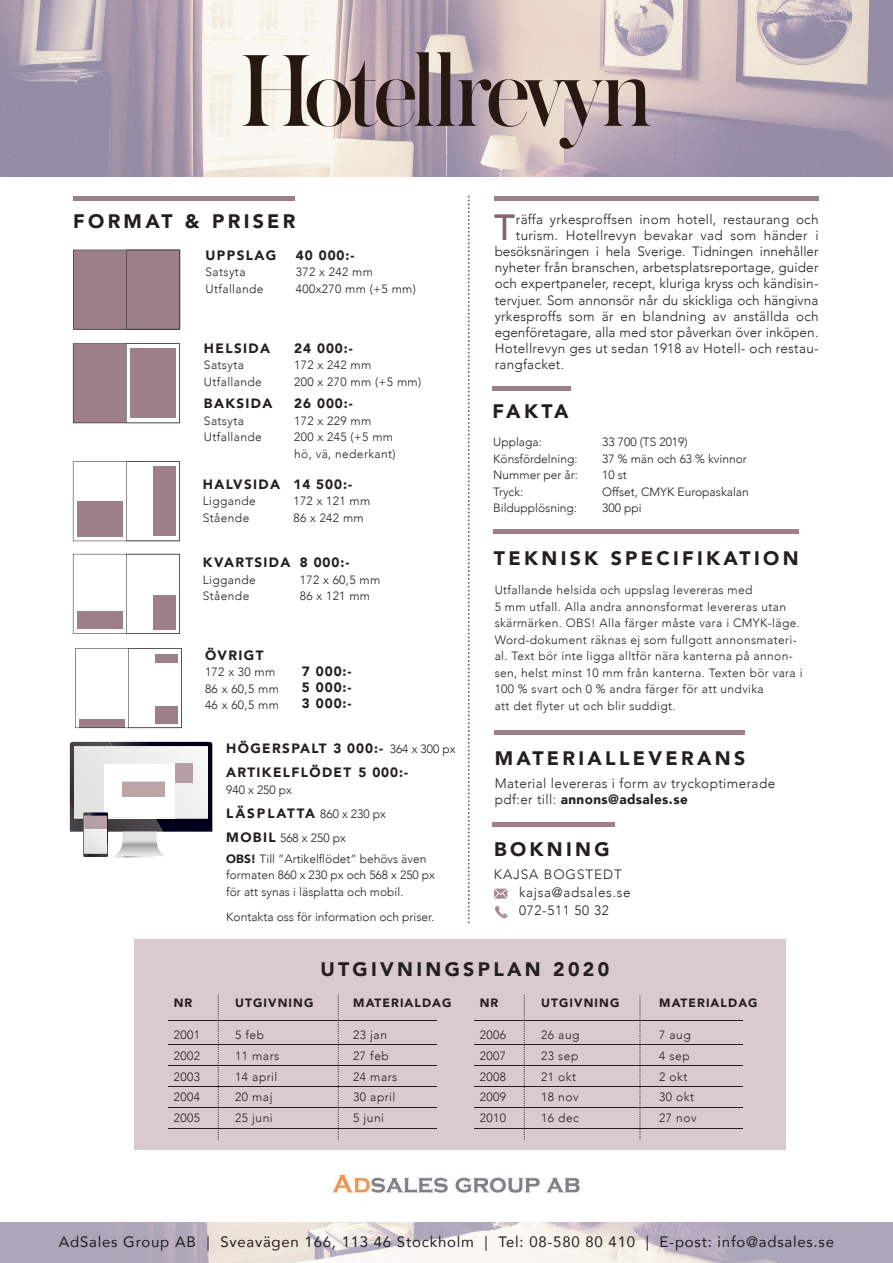
<style>
.page{position:relative;width:893px;height:1263px;background:#fff}
.page>*{position:absolute;margin:0;border:0;box-sizing:border-box;transform-origin:0 0}
.t1{font:500 36.45px "Avenir";color:#846069}
.t2{font:900 19.5px "Avenir";letter-spacing:.17em;color:#231f20}
.t3{font:15px "Avenir";letter-spacing:.05em;color:#231f20}
.t4{font:300 13.5px/16.5px "Avenir";letter-spacing:.02em;color:#231f20}
.t5{font:900 13.5px/16.2px "Avenir";letter-spacing:.1em;color:#231f20}
.t6{font:300 13.5px "Avenir";color:#231f20}
.t7{font:300 13.5px/18px "Avenir";letter-spacing:.05em;color:#231f20}
.t8{font:900 13.5px "Avenir";letter-spacing:.14em;color:#231f20}
.t9{font:300 12px/20.7px "Avenir";letter-spacing:.03em;color:#231f20}
.t10{font:300 12px/16.5px "Avenir";color:#231f20}
.t11{font:900 12px "Avenir";letter-spacing:.09em;color:#231f20}
.s1{font-weight:300;font-size:12px}
.s2{font-weight:900;font-size:13.5px}
.s3{font-weight:900}
</style>
<div class="page">
<img style="left:0;top:1222px;width:893px;height:41px">
<img style="left:0;top:0;width:893px;height:176px">
<svg style="left:468px;top:196px;width:2px;height:727px"></svg>
<svg style="left:242px;top:52px;width:409px;height:97px;background:#b3a4a4"></svg>
<svg style="left:73px;top:343px;width:107px;height:80px"></svg>
<div style="left:130px;top:348px;width:45px;height:70px;background:#9d7f87"></div>
<svg style="left:73px;top:461px;width:107px;height:80px"></svg>
<div style="left:77px;top:501px;width:45px;height:35px;background:#9d7f87"></div>
<div style="left:153px;top:466px;width:22px;height:70px;background:#9d7f87"></div>
<div style="left:73px;top:250px;width:107px;height:79px;background:#9d7f87"></div>
<hr style="left:492px;top:386px;width:79px;height:4px;background:#9d7f87">
<div style="left:493px;top:529px;width:306px;height:5px;background:#9d7f87"></div>
<svg style="left:494px;top:888px;width:13px;height:11px"></svg>
<svg style="left:495px;top:905px;width:13px;height:13px"></svg>
<hr style="left:492px;top:822px;width:122px;height:4px;background:#9d7f87">
<hr style="left:494px;top:196px;width:325px;height:4px;background:#9d7f87">
<hr style="left:73px;top:196px;width:221px;height:4px;background:#9d7f87">
<hr style="left:495px;top:730px;width:250px;height:4px;background:#9d7f87">
<img style="left:332px;top:1174px;width:248px;height:20px">
<svg style="left:70px;top:742px;width:142px;height:115px"></svg>
<div style="left:157px;top:782px;width:8px;height:15px;background:#baa4a8"></div>
<div style="left:123px;top:782px;width:34px;height:15px;background:#baa4a8"></div>
<svg style="left:73px;top:554px;width:107px;height:80px"></svg>
<div style="left:77px;top:612px;width:45px;height:17px;background:#9d7f87"></div>
<div style="left:153px;top:595px;width:22px;height:34px;background:#9d7f87"></div>
<svg style="left:75px;top:648px;width:107px;height:80px"></svg>
<div style="left:155px;top:706px;width:23px;height:17px;background:#9d7f87"></div>
<div style="left:155px;top:654px;width:23px;height:9px;background:#9d7f87"></div>
<div style="left:135px;top:939px;width:651px;height:210px;background:#d8cace"></div>
<svg style="left:218px;top:995px;width:1px;height:145px"></svg>
<hr style="left:168px;top:1021px;width:269px;height:1px;background:#231f20">
<hr style="left:168px;top:1044px;width:269px;height:1px;background:#231f20">
<hr style="left:168px;top:1065px;width:269px;height:1px;background:#231f20">
<hr style="left:168px;top:1086px;width:269px;height:1px;background:#231f20">
<hr style="left:168px;top:1107px;width:269px;height:1px;background:#231f20">
<hr style="left:168px;top:1129px;width:269px;height:1px;background:#231f20">
<svg style="left:338px;top:995px;width:1px;height:144px"></svg>
<svg style="left:524px;top:995px;width:1px;height:145px"></svg>
<hr style="left:474px;top:1021px;width:269px;height:1px;background:#231f20">
<hr style="left:474px;top:1044px;width:269px;height:1px;background:#231f20">
<hr style="left:474px;top:1065px;width:269px;height:1px;background:#231f20">
<hr style="left:474px;top:1086px;width:269px;height:1px;background:#231f20">
<hr style="left:474px;top:1107px;width:269px;height:1px;background:#231f20">
<hr style="left:474px;top:1129px;width:269px;height:1px;background:#231f20">
<svg style="left:639px;top:995px;width:2px;height:144px"></svg>
<h2 class="t2" style="left:73px;top:204px;width:224px">FORMAT &amp; PRISER</h2>
<p class="t5" style="left:206px;top:247px;width:72px">UPPSLAG</p>
<p class="t9" style="left:206px;top:264px;width:59px;line-height:16.5px">Satsyta<br>Utfallande</p>
<p class="t5" style="left:296px;top:247px;width:60px">40 000:-</p>
<p class="t9" style="left:296px;top:264px;width:122px;line-height:16.5px">372 x 242 mm<br>400x270 mm (+5 mm)</p>
<p class="t5" style="left:204px;top:339px;width:68px">HELSIDA</p>
<p class="t9" style="left:204px;top:357px;width:59px;line-height:16.5px">Satsyta<br>Utfallande</p>
<p class="t5" style="left:204px;top:395px;width:70px">BAKSIDA</p>
<p class="t9" style="left:204px;top:412px;width:59px;line-height:16.5px">Satsyta<br>Utfallande</p>
<p class="t5" style="left:203px;top:476px;width:79px">HALVSIDA</p>
<p class="t9" style="left:203px;top:493px;width:54px;line-height:16.5px">Liggande<br>Stående</p>
<p class="t5" style="left:294px;top:339px;width:60px">24 000:-</p>
<p class="t9" style="left:294px;top:357px;width:129px;line-height:16.5px">172 x 242 mm<br>200 x 270 mm (+5 mm)</p>
<p class="t5" style="left:294px;top:395px;width:60px">26 000:-</p>
<p class="t9" style="left:294px;top:412px;width:103px;line-height:16.5px">172 x 229 mm<br>200 x 245 (+5 mm hö, vä, nederkant)</p>
<p class="t5" style="left:293px;top:476px;width:60px">14 500:-</p>
<p class="t9" style="left:293px;top:493px;width:78px;line-height:16.5px">172 x 121 mm<br>86 x 242 mm</p>
<p class="t5" style="left:203px;top:554px;width:89px">KVARTSIDA</p>
<p class="t9" style="left:203px;top:571px;width:54px;line-height:16.5px">Liggande<br>Stående</p>
<p class="t5" style="left:300px;top:554px;width:51px">8 000:-</p>
<p class="t9" style="left:300px;top:571px;width:82px;line-height:16.5px">172 x 60,5 mm<br>86 x 121 mm</p>
<p class="t5" style="left:205px;top:646px;width:60px">ÖVRIGT</p>
<p class="t9" style="left:205px;top:664px;width:75px;line-height:16.5px">172 x 30 mm<br>86 x 60,5 mm<br>46 x 60,5 mm</p>
<p class="t5" style="left:302px;top:663px;width:51px;text-align:justify">7 000:- 5 000:- 3 000:-</p>
<p class="t5" style="left:226px;top:736px;width:231px;line-height:24px">HÖGERSPALT 3 000:- <span class="s1">364 x 300 px<br></span>ARTIKELFLÖDET 5 000:-</p>
<p class="t9" style="left:226px;top:779px;width:67px">940 x 250 px</p>
<p class="t8" style="left:226px;top:802px;width:161px">LÄSPLATTA <span class="s1">860 x 230 px</span></p>
<p class="t10" style="left:226px;top:827px;width:202px;line-height:20.7px"><span class="s2">MOBIL</span> 568 x 250 px<br><span class="s3">OBS!</span> Till ”Artikelflödet” behövs även</p>
<p class="t10" style="left:226px;top:867px;width:210px">formaten 860 x 230 px och 568 x 250 px för att synas i läsplatta och mobil.</p>
<p class="t10" style="left:226px;top:908px;width:209px">Kontakta oss för information och priser.</p>
<h1 class="t1" style="left:494px;top:196px;width:22px">T</h1>
<p class="t4" style="left:516px;top:211px;width:304px">räffa yrkesproffsen inom hotell, restaurang och</p>
<p class="t4" style="left:516px;top:227px;width:304px">turism. Hotellrevyn bevakar vad som händer i</p>
<p class="t6" style="left:495px;top:243px;width:325px">besöksnäringen i hela Sverige. Tidningen innehåller</p>
<p class="t4" style="left:495px;top:259px;width:325px">nyheter från branschen, arbetsplatsreportage, guider</p>
<p class="t4" style="left:495px;top:276px;width:325px">och expertpaneler, recept, kluriga kryss och kändisin-</p>
<p class="t6" style="left:495px;top:292px;width:325px">tervjuer. Som annonsör når du skickliga och hängivna</p>
<p class="t4" style="left:495px;top:308px;width:325px">yrkesproffs som är en blandning av anställda och</p>
<p class="t6" style="left:495px;top:324px;width:325px">egenföretagare, alla med stor påverkan över inköpen.</p>
<p class="t4" style="left:495px;top:340px;width:325px">Hotellrevyn ges ut sedan 1918 av Hotell- och restau-</p>
<p class="t4" style="left:495px;top:357px;width:71px">rangfacket.</p>
<h2 class="t2" style="left:492px;top:395px;width:78px">FAKTA</h2>
<p class="t10" style="left:493px;top:434px;width:86px">Upplaga:<br>Könsfördelning:<br>Nummer per år:<br>Tryck:<br>Bildupplösning:</p>
<p class="t10" style="left:602px;top:434px;width:148px">33 700 (TS 2019)<br>37 % män och 63 % kvinnor<br>10 st<br>Offset, CMYK Europaskalan<br>300 ppi</p>
<h2 class="t2" style="left:494px;top:541px;width:306px">TEKNISK SPECIFIKATION</h2>
<p class="t9" style="left:495px;top:582px;width:309px;line-height:16.5px">Utfallande helsida och uppslag levereras med<br>5 mm utfall. Alla andra annonsformat levereras utan skärmärken. OBS! Alla färger måste vara i CMYK-läge.<br>Word-dokument räknas ej som fullgott annonsmateri&shy;al. Text bör inte ligga alltför nära kanterna på annon&shy;sen, helst minst 10 mm från kanterna. Texten bör vara i 100 % svart och 0 % andra färger för att undvika<br>att det flyter ut och blir suddigt.</p>
<h2 class="t2" style="left:495px;top:741px;width:252px">MATERIALLEVERANS</h2>
<p class="t4" style="left:495px;top:775px;width:282px">Material levereras i form av tryckoptimerade pdf:er till: <span class="s3">annons@adsales.se</span></p>
<h2 class="t2" style="left:494px;top:832px;width:117px">BOKNING</h2>
<p class="t7" style="left:519px;top:866px;width:113px;text-indent:-25px">KAJSA BOGSTEDT kajsa@adsales.se<br>072-511 50 32</p>
<h2 class="t2" style="left:320px;top:952px;width:290px">UTGIVNINGSPLAN 2020</h2>
<p class="t11" style="left:174px;top:993px;width:20px">NR</p>
<p class="t11" style="left:235px;top:993px;width:80px">UTGIVNING</p>
<p class="t11" style="left:353px;top:993px;width:100px">MATERIALDAG</p>
<p class="t9" style="left:235px;top:1024px;width:46px">5 feb<br>11 mars<br>14 april<br>20 maj<br>25 juni</p>
<p class="t9" style="left:174px;top:1024px;width:28px;text-align:justify">2001<br>2002<br>2003<br>2004<br>2005</p>
<p class="t9" style="left:353px;top:1024px;width:46px">23 jan<br>27 feb<br>24 mars<br>30 april<br>5 juni</p>
<p class="t11" style="left:480px;top:993px;width:20px">NR</p>
<p class="t11" style="left:541px;top:993px;width:80px">UTGIVNING</p>
<p class="t11" style="left:659px;top:993px;width:100px">MATERIALDAG</p>
<p class="t9" style="left:480px;top:1024px;width:28px;text-align:justify">2006<br>2007<br>2008<br>2009<br>2010</p>
<p class="t9" style="left:541px;top:1024px;width:40px">26 aug<br>23 sep<br>21 okt<br>18 nov<br>16 dec</p>
<p class="t9" style="left:659px;top:1024px;width:39px">7 aug<br>4 sep<br>2 okt<br>30 okt<br>27 nov</p>
<p class="t3" style="left:59px;top:1230px;width:777px">AdSales Group AB | Sveavägen 166, 113 46 Stockholm | Tel: 08-580 80 410 | E-post: info@adsales.se</p>
</div>
